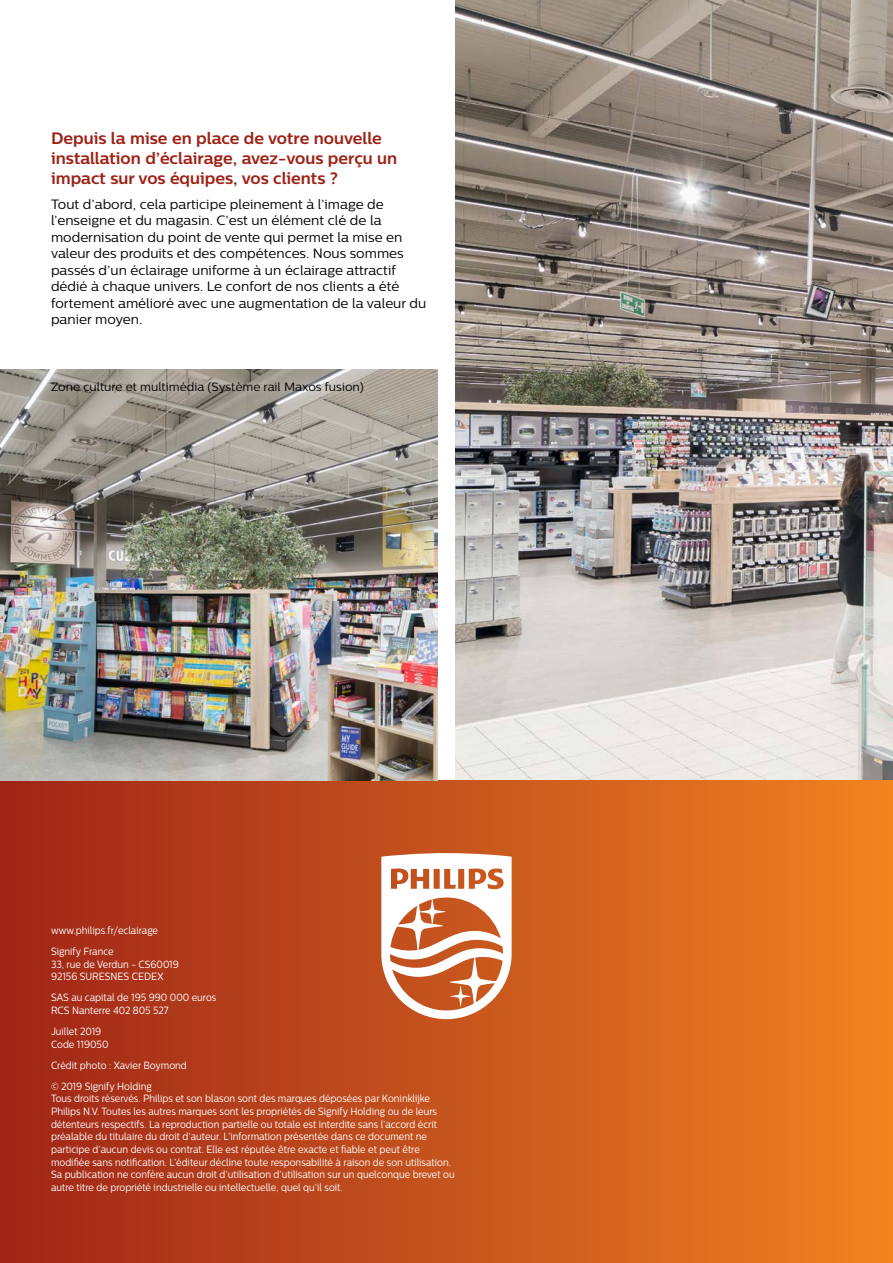
<style>
.page{position:relative;width:893px;height:1263px;background:#fff}
.page>*{position:absolute;margin:0;border:0;box-sizing:border-box;transform-origin:0 0}
.t1{font:700 16.5px/19.8px "Centrale Sans";color:#9e2316}
.t2{font:13.5px/16.5px "Centrale Sans";color:#000}
.t3{font:12px "Centrale Sans";color:#000}
.t4{font:10.5px/12.6px "Centrale Sans";color:#fff;scale:.89 1}
</style>
<div class="page">
<img style="left:455px;top:0;width:438px;height:780px">
<div style="left:0;top:780px;width:893px;height:483px;background:linear-gradient(to right,#9e2518,#f08322)"></div>
<img style="left:0;top:370px;width:437px;height:410px">
<div style="left:43px;top:373px;width:329px;height:29px;background:#fff;opacity:.49"></div>
<svg style="left:381px;top:853px;width:131px;height:166px"></svg>
<h1 class="t1" style="left:51px;top:128px;width:348px">Depuis la mise en place de votre nouvelle installation d’éclairage, avez-vous perçu un impact sur vos équipes, vos clients ?</h1>
<p class="t2" style="left:51px;top:196px;width:377px">Tout d’abord, cela participe pleinement à l’image de l’enseigne et du magasin. C’est un élément clé de la modernisation du point de vente qui permet la mise en valeur des produits et des compétences. Nous sommes passés d’un éclairage uniforme à un éclairage attractif dédié à chaque univers. Le confort de nos clients a été fortement amélioré avec une augmentation de la valeur du panier moyen.</p>
<p class="t3" style="left:51px;top:379px;width:314px">Zone culture et multimédia (Système rail Maxos fusion)</p>
<p class="t4" style="left:51px;top:919px;width:122px;line-height:21.1px">www.philips.fr/eclairage<br>Signify France</p>
<p class="t4" style="left:51px;top:957px;width:145px">33, rue de Verdun - CS60019<br>92156 SURESNES CEDEX</p>
<p class="t4" style="left:51px;top:991px;width:187px">SAS au capital de 195 990 000 euros<br>RCS Nanterre 402 805 527</p>
<p class="t4" style="left:51px;top:1025px;width:66px">Juillet 2019<br>Code 119050</p>
<p class="t4" style="left:51px;top:1054px;width:154px;line-height:21.1px">Crédit photo : Xavier Boymond © 2019 Signify Holding</p>
<p class="t4" style="left:51px;top:1092px;width:455px">Tous droits réservés. Philips et son blason sont des marques déposées par Koninklijke Philips N.V. Toutes les autres marques sont les propriétés de Signify Holding ou de leurs détenteurs respectifs. La reproduction partielle ou totale est interdite sans l’accord écrit préalable du titulaire du droit d’auteur. L’information présentée dans ce document ne participe d’aucun devis ou contrat. Elle est réputée être exacte et fiable et peut être modifiée sans notification. L’éditeur décline toute responsabilité à raison de son utilisation.<br>Sa publication ne confère aucun droit d’utilisation d’utilisation sur un quelconque brevet ou autre titre de propriété industrielle ou intellectuelle, quel qu’il soit.</p>
</div>
